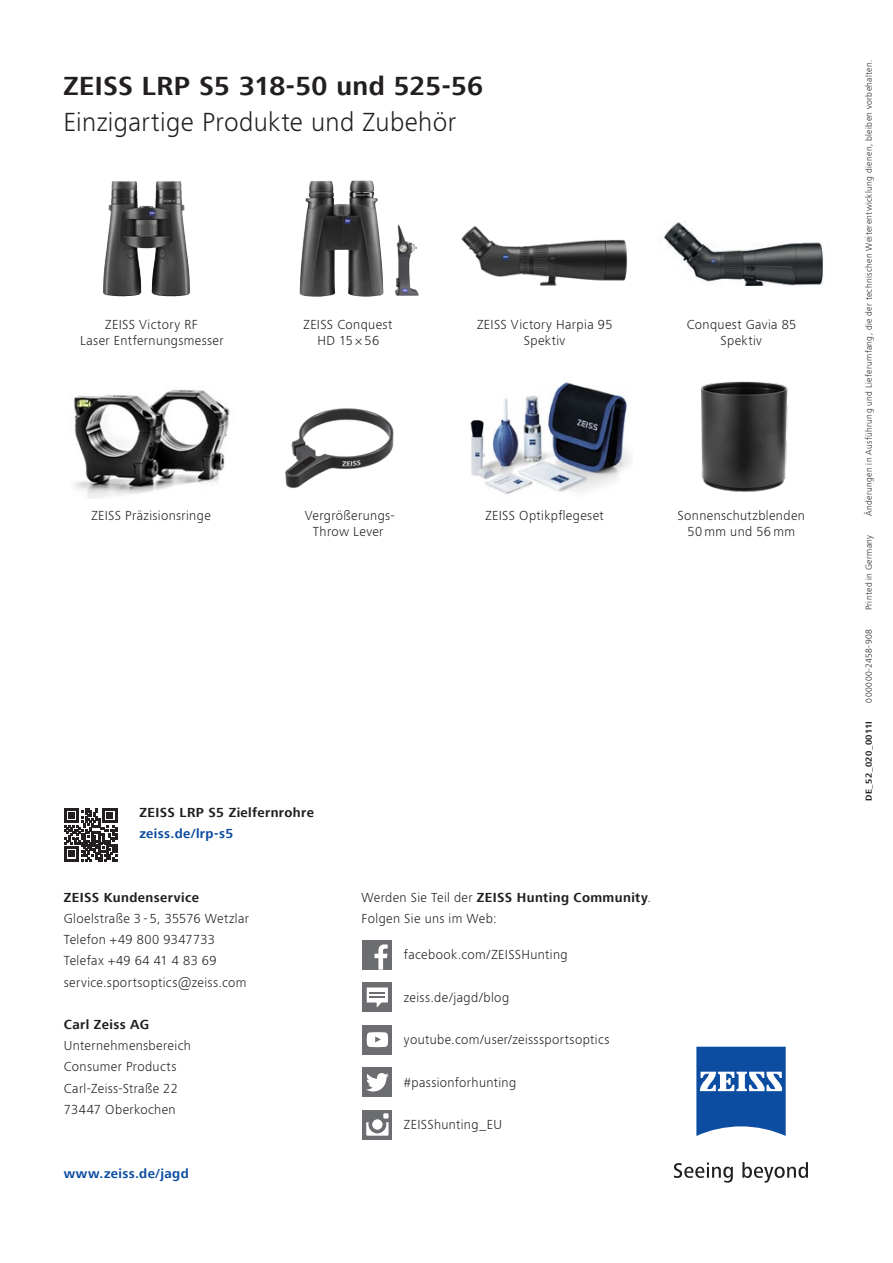
<style>
.page{position:relative;width:893px;height:1263px;background:#fff}
.page>*{position:absolute;margin:0;border:0;box-sizing:border-box;transform-origin:0 0}
.t1{font:300 27px "ZEISS Frutiger Next W1 G";letter-spacing:.01em;color:#231f20}
.t2{font:700 27px "ZEISS Frutiger Next W1 G";letter-spacing:.005em;color:#231f20}
.t3{font:300 13.5px/21.1px "ZEISS Frutiger Next W1 G";letter-spacing:.03em;color:#231f20;text-align:center}
.t4{font:700 13.5px "ZEISS Frutiger Next W1 G";letter-spacing:.03em;color:#231f20}
.t5{font:700 13.5px "ZEISS Frutiger Next W1 G";letter-spacing:.03em;color:#0d4da1}
.t6{font:300 9px "ZEISS Frutiger Next W1 G";letter-spacing:.045em;color:#231f20}
.t7{font:700 9px "ZEISS Frutiger Next W1 G";letter-spacing:.025em;color:#231f20}
.s1{font-weight:700}
</style>
<div class="page">
<img style="left:461px;top:226px;width:166px;height:60px">
<img style="left:658px;top:222px;width:166px;height:64px">
<img style="left:103px;top:181px;width:59px;height:115px">
<img style="left:299px;top:180px;width:120px;height:117px">
<img style="left:74px;top:389px;width:156px;height:109px">
<img style="left:701px;top:381px;width:87px;height:111px">
<img style="left:470px;top:382px;width:162px;height:113px">
<img style="left:285px;top:408px;width:109px;height:80px">
<svg style="left:696px;top:1047px;width:90px;height:89px"></svg>
<svg style="left:674px;top:1162px;width:59px;height:20px"></svg>
<svg style="left:742px;top:1162px;width:66px;height:20px"></svg>
<div style="left:362px;top:940px;width:30px;height:29px;background:#6c6d70"></div>
<svg style="left:375px;top:944px;width:13px;height:25px"></svg>
<div style="left:362px;top:982px;width:30px;height:30px;background:#6c6d70"></div>
<svg style="left:367px;top:987px;width:21px;height:20px"></svg>
<div style="left:362px;top:1025px;width:30px;height:29px;background:#6c6d70"></div>
<svg style="left:367px;top:1032px;width:21px;height:15px"></svg>
<div style="left:362px;top:1067px;width:30px;height:30px;background:#6c6d70"></div>
<svg style="left:366px;top:1073px;width:23px;height:18px"></svg>
<div style="left:362px;top:1109px;width:30px;height:30px;background:#6c6d70"></div>
<svg style="left:366px;top:1113px;width:23px;height:23px"></svg>
<svg style="left:64px;top:808px;width:53px;height:53px"></svg>
<h1 class="t2" style="left:63px;top:71px;width:421px">ZEISS LRP S5 318-50 und 525-56</h1>
<h1 class="t1" style="left:64px;top:103px;width:394px">Einzigartige Produkte und Zubehör</h1>
<p class="t3" style="left:80px;top:315px;width:145px;line-height:16.2px">ZEISS Victory RF<br>Laser Entfernungsmesser</p>
<p class="t3" style="left:303px;top:315px;width:90px;line-height:16.2px">ZEISS Conquest<br>HD 15 × 56</p>
<p class="t3" style="left:477px;top:315px;width:137px;line-height:16.2px">ZEISS Victory Harpia 95<br>Spektiv</p>
<p class="t3" style="left:687px;top:315px;width:111px;line-height:16.2px">Conquest Gavia 85<br>Spektiv</p>
<p class="t3" style="left:91px;top:504px;width:121px">ZEISS Präzisionsringe</p>
<p class="t3" style="left:305px;top:506px;width:91px;line-height:16.2px">Vergrößerungs-<br>Throw Lever</p>
<p class="t3" style="left:485px;top:504px;width:120px">ZEISS Optikpflegeset</p>
<p class="t3" style="left:677px;top:506px;width:129px;line-height:16.2px">Sonnenschutzblenden<br>50 mm und 56 mm</p>
<p class="t4" style="left:139px;top:804px;width:176px">ZEISS LRP S5 Zielfernrohre</p>
<p class="t5" style="left:139px;top:826px;width:95px">zeiss.de/lrp-s5</p>
<p class="t4" style="left:64px;top:889px;width:137px">ZEISS Kundenservice</p>
<p class="t3" style="left:64px;top:907px;width:187px;text-align:left">Gloelstraße 3 - 5, 35576 Wetzlar<br>Telefon +49 800 9347733<br>Telefax +49 64 41 4 83 69 service.sportsoptics@zeiss.com</p>
<p class="t4" style="left:64px;top:1017px;width:87px">Carl Zeiss AG</p>
<p class="t3" style="left:64px;top:1034px;width:129px;text-align:left">Unternehmensbereich<br>Consumer Products<br>Carl-Zeiss-Straße 22<br>73447 Oberkochen</p>
<p class="t5" style="left:64px;top:1165px;width:127px">www.zeiss.de/jagd</p>
<p class="t3" style="left:361px;top:886px;width:291px;text-align:left">Werden Sie Teil der <span class="s1">ZEISS Hunting Community</span>.<br>Folgen Sie uns im Web:</p>
<p class="t3" style="left:404px;top:943px;width:165px">facebook.com/ZEISSHunting</p>
<p class="t3" style="left:404px;top:986px;width:107px">zeiss.de/jagd/blog</p>
<p class="t3" style="left:404px;top:1028px;width:207px">youtube.com/user/zeisssportsoptics</p>
<p class="t3" style="left:404px;top:1071px;width:114px">#passionforhunting</p>
<p class="t3" style="left:404px;top:1113px;width:100px">ZEISShunting_EU</p>
<p class="t6" style="left:862px;top:516px;width:458px;rotate:-90deg">Änderungen in Ausführung und Lieferumfang, die der technischen Weiterentwicklung dienen, bleiben vorbehalten.</p>
<p class="t6" style="left:862px;top:610px;width:77px;rotate:-90deg">Printed in Germany</p>
<p class="t6" style="left:862px;top:703px;width:75px;rotate:-90deg">000000-2458-908</p>
<p class="t7" style="left:864px;top:801px;width:81px;rotate:-90deg">DE_52_020_0011I</p>
</div>
